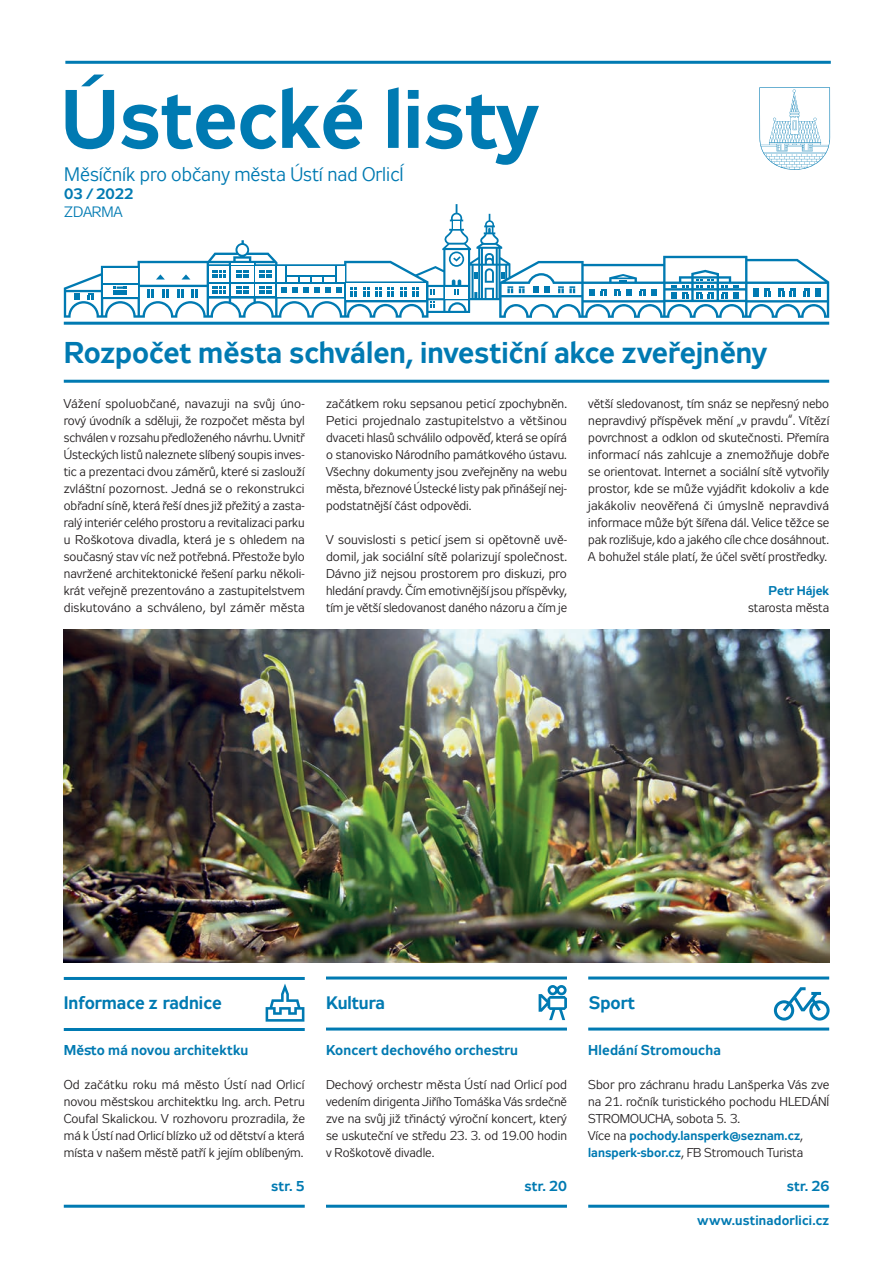
<style>
.page{position:relative;width:893px;height:1263px;background:#fff}
.page>*{position:absolute;margin:0;border:0;box-sizing:border-box;transform-origin:0 0}
.t1{font:700 82.5px "Zeppelin 31";color:#007ab2}
.t2{font:700 30px "Zeppelin 31";color:#007ab2}
.t3{font:19.5px "Zeppelin 31";color:#007ab2}
.t4{font:700 18px "Zeppelin 31";color:#007ab2}
.t5{font:700 15px "Zeppelin 31";color:#007ab2}
.t6{font:15px "Zeppelin 31";color:#007ab2}
.t7{font:700 14.25px "Zeppelin 31";letter-spacing:.015em;color:#007ab2}
.t8{font:700 13.5px "Zeppelin 31";letter-spacing:.015em;color:#007ab2}
.t9{font:12.75px/17px "Zeppelin 31";color:#231f20;text-align:justify}
.t10{font:700 12.75px "Zeppelin 31";color:#007ab2}
.s1{font-weight:700;color:#007ab2}
</style>
<div class="page">
<hr style="left:65px;top:61px;width:766px;height:3px;background:#007ab2">
<hr style="left:64px;top:322px;width:765px;height:3px;background:#007ab2">
<hr style="left:326px;top:1205px;width:241px;height:3px;background:#007ab2">
<hr style="left:64px;top:1205px;width:241px;height:3px;background:#007ab2">
<hr style="left:588px;top:1205px;width:241px;height:3px;background:#007ab2">
<svg style="left:759px;top:87px;width:71px;height:83px"></svg>
<svg style="left:64px;top:204px;width:765px;height:114px"></svg>
<div style="left:237px;top:245px;width:10px;height:10px;background:#fff;border-radius:50%"></div>
<hr style="left:326px;top:1027px;width:241px;height:3px;background:#007ab2">
<hr style="left:64px;top:1028px;width:241px;height:3px;background:#007ab2">
<hr style="left:588px;top:1027px;width:241px;height:3px;background:#007ab2">
<hr style="left:588px;top:976px;width:241px;height:3px;background:#007ab2">
<hr style="left:326px;top:976px;width:241px;height:3px;background:#007ab2">
<hr style="left:64px;top:977px;width:241px;height:3px;background:#007ab2">
<svg style="left:539px;top:985px;width:28px;height:35px"></svg>
<hr style="left:64px;top:380px;width:765px;height:3px;background:#007ab2">
<img style="left:64px;top:629px;width:765px;height:333px">
<svg style="left:266px;top:983px;width:38px;height:39px"></svg>
<svg style="left:774px;top:987px;width:56px;height:33px"></svg>
<h1 class="t1" style="left:61px;top:73px;width:479px">Ústecké listy</h1>
<h3 class="t3" style="left:64px;top:163px;width:341px">Měsíčník pro občany města Ústí nad OrlicÍ</h3>
<p class="t5" style="left:64px;top:185px;width:71px">03 / 2022</p>
<p class="t6" style="left:64px;top:203px;width:60px">ZDARMA</p>
<h2 class="t2" style="left:64px;top:336px;width:705px">Rozpočet města schválen, investiční akce zveřejněny</h2>
<p class="t9" style="left:64px;top:396px;width:243px">Vážení spoluobčané, navazuji na svůj úno&shy;rový úvodník a sděluji, že rozpočet města byl schválen v rozsahu předloženého návrhu. Uvnitř Ústeckých listů naleznete slíbený soupis inves&shy;tic a prezentaci dvou záměrů, které si zaslouží zvláštní pozornost. Jedná se o rekonstrukci obřadní síně, která řeší dnes již přežitý a zasta&shy;ralý interiér celého prostoru a revitalizaci parku u Roškotova divadla, která je s ohledem na současný stav víc než potřebná. Přestože bylo navržené architektonické řešení parku několi&shy;krát veřejně prezentováno a zastupitelstvem diskutováno a schváleno, byl záměr města</p>
<p class="t9" style="left:326px;top:396px;width:243px">začátkem roku sepsanou peticí zpochybněn.<br>Petici projednalo zastupitelstvo a většinou dvaceti hlasů schválilo odpověď, která se opírá o stanovisko Národního památkového ústavu.<br>Všechny dokumenty jsou zveřejněny na webu města, březnové Ústecké listy pak přinášejí nej&shy;podstatnější část odpovědi.</p>
<p class="t9" style="left:326px;top:532px;width:243px">V souvislosti s peticí jsem si opětovně uvě&shy;domil, jak sociální sítě polarizují společnost.<br>Dávno již nejsou prostorem pro diskuzi, pro hledání pravdy. Čím emotivnější jsou příspěvky, tím je větší sledovanost daného názoru a čím je</p>
<p class="t9" style="left:588px;top:396px;width:243px">větší sledovanost, tím snáz se nepřesný nebo nepravdivý příspěvek mění „v pravdu“. Vítězí povrchnost a odklon od skutečnosti. Přemíra informací nás zahlcuje a znemožňuje dobře se orientovat. Internet a sociální sítě vytvořily prostor, kde se může vyjádřit kdokoliv a kde jakákoliv neověřená či úmyslně nepravdivá informace může být šířena dál. Velice těžce se pak rozlišuje, kdo a jakého cíle chce dosáhnout.<br>A bohužel stále platí, že účel světí prostředky.</p>
<p class="t10" style="left:769px;top:584px;width:62px">Petr Hájek</p>
<p class="t9" style="left:748px;top:600px;width:83px">starosta města</p>
<h3 class="t4" style="left:64px;top:992px;width:160px">Informace z radnice</h3>
<h3 class="t4" style="left:326px;top:992px;width:60px">Kultura</h3>
<p class="t7" style="left:64px;top:1042px;width:186px">Město má novou architektku</p>
<p class="t9" style="left:64px;top:1076px;width:243px">Od začátku roku má město Ústí nad Orlicí novou městskou architektku Ing. arch. Petru Coufal Skalickou. V rozhovoru prozradila, že má k Ústí nad Orlicí blízko už od dětství a která místa v našem městě patří k jejím oblíbeným.</p>
<p class="t7" style="left:271px;top:1178px;width:35px">str. 5</p>
<p class="t7" style="left:326px;top:1042px;width:194px">Koncert dechového orchestru</p>
<p class="t9" style="left:326px;top:1076px;width:243px">Dechový orchestr města Ústí nad Orlicí pod vedením dirigenta Jiřího Tomáška Vás srdečně zve na svůj již třináctý výroční koncert, který se uskuteční ve středu 23. 3. od 19.00 hodin v Roškotově divadle.</p>
<p class="t7" style="left:524px;top:1178px;width:44px">str. 20</p>
<h3 class="t4" style="left:589px;top:992px;width:48px">Sport</h3>
<p class="t7" style="left:588px;top:1042px;width:134px">Hledání Stromoucha</p>
<p class="t9" style="left:588px;top:1076px;width:243px;text-align:left">Sbor pro záchranu hradu Lanšperka Vás zve na 21. ročník turistického pochodu HLEDÁNÍ STROMOUCHA, sobota 5. 3.<br>Více na <span class="s1">pochody.lansperk@seznam.cz</span>, <span class="s1">lansperk-sbor.cz</span>, FB Stromouch Turista</p>
<p class="t7" style="left:787px;top:1178px;width:44px">str. 26</p>
<p class="t8" style="left:698px;top:1212px;width:133px">www.ustinadorlici.cz</p>
</div>
